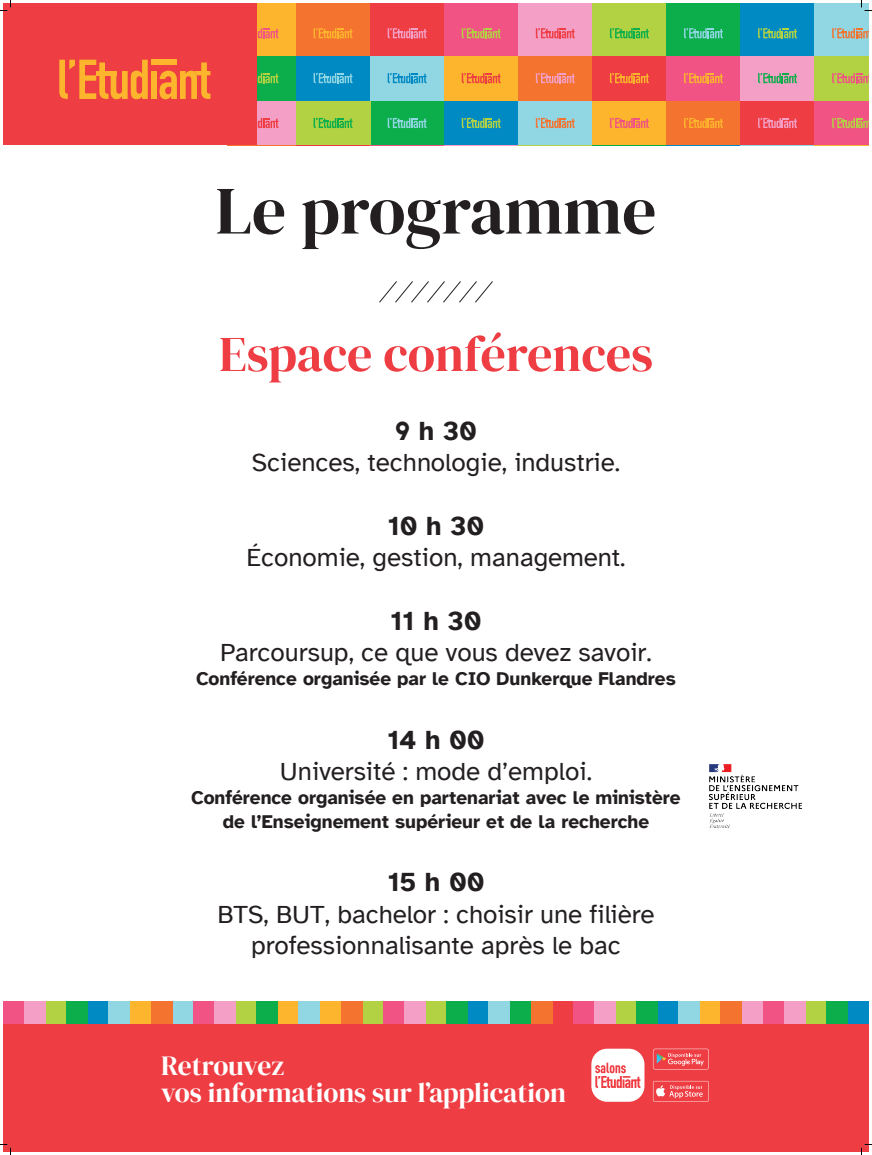
<style>
.page{position:relative;width:872px;height:1155px;background:#fff}
.page>*{position:absolute;margin:0;border:0;box-sizing:border-box;transform-origin:0 0}
.t1{font:67.5px "DM Serif Display";color:#231f20}
.t2{font:50px "DM Serif Display";color:#ee3d43}
.t3{font:27.5px/27.5px "DM Serif Display";color:#fff}
.t4{font:700 27px "Atkinson Hyperlegible";color:#231f20}
.t5{font:26px/31.2px "Atkinson Hyperlegible";color:#231f20;text-align:center}
.t6{font:700 19px/24px "Atkinson Hyperlegible";color:#231f20;text-align:center}
</style>
<div class="page">
<div style="left:3px;top:1024px;width:865px;height:127px;background:#ee3d43"></div>
<svg style="left:591px;top:1049px;width:53px;height:53px;background:#facfd1"></svg>
<svg style="left:652px;top:1081px;width:56px;height:21px"></svg>
<svg style="left:652px;top:1049px;width:56px;height:20px"></svg>
<div style="left:88px;top:1001px;width:21px;height:23px;background:#008ac3"></div>
<div style="left:46px;top:1001px;width:21px;height:23px;background:#b2d244"></div>
<div style="left:130px;top:1001px;width:21px;height:23px;background:#fcb52c"></div>
<div style="left:3px;top:1001px;width:22px;height:23px;background:#f05384"></div>
<div style="left:25px;top:1001px;width:21px;height:23px;background:#f49fc5"></div>
<div style="left:172px;top:1001px;width:21px;height:23px;background:#91d6e3"></div>
<div style="left:109px;top:1001px;width:21px;height:23px;background:#91d6e3"></div>
<div style="left:67px;top:1001px;width:21px;height:23px;background:#0cae4c"></div>
<div style="left:151px;top:1001px;width:21px;height:23px;background:#f3732f"></div>
<div style="left:278px;top:1001px;width:21px;height:23px;background:#fcb52c"></div>
<div style="left:235px;top:1001px;width:21px;height:23px;background:#b2d244"></div>
<div style="left:320px;top:1001px;width:21px;height:23px;background:#fcb52c"></div>
<div style="left:193px;top:1001px;width:21px;height:23px;background:#f05384"></div>
<div style="left:214px;top:1001px;width:21px;height:23px;background:#f49fc5"></div>
<div style="left:362px;top:1001px;width:21px;height:23px;background:#b2d244"></div>
<div style="left:299px;top:1001px;width:21px;height:23px;background:#91d6e3"></div>
<div style="left:256px;top:1001px;width:22px;height:23px;background:#0cae4c"></div>
<div style="left:341px;top:1001px;width:21px;height:23px;background:#f3732f"></div>
<div style="left:467px;top:1001px;width:21px;height:23px;background:#008ac3"></div>
<div style="left:425px;top:1001px;width:21px;height:23px;background:#b2d244"></div>
<div style="left:510px;top:1001px;width:21px;height:23px;background:#0cae4c"></div>
<div style="left:383px;top:1001px;width:21px;height:23px;background:#f05384"></div>
<div style="left:404px;top:1001px;width:21px;height:23px;background:#f49fc5"></div>
<div style="left:552px;top:1001px;width:21px;height:23px;background:#ee3d43"></div>
<div style="left:488px;top:1001px;width:22px;height:23px;background:#91d6e3"></div>
<div style="left:446px;top:1001px;width:21px;height:23px;background:#0cae4c"></div>
<div style="left:531px;top:1001px;width:21px;height:23px;background:#f3732f"></div>
<div style="left:657px;top:1001px;width:21px;height:23px;background:#008ac3"></div>
<div style="left:615px;top:1001px;width:21px;height:23px;background:#b2d244"></div>
<div style="left:699px;top:1001px;width:21px;height:23px;background:#fcb52c"></div>
<div style="left:573px;top:1001px;width:21px;height:23px;background:#f05384"></div>
<div style="left:594px;top:1001px;width:21px;height:23px;background:#f49fc5"></div>
<div style="left:741px;top:1001px;width:22px;height:23px;background:#f49fc5"></div>
<div style="left:678px;top:1001px;width:21px;height:23px;background:#91d6e3"></div>
<div style="left:636px;top:1001px;width:21px;height:23px;background:#0cae4c"></div>
<div style="left:720px;top:1001px;width:21px;height:23px;background:#f3732f"></div>
<div style="left:847px;top:1001px;width:21px;height:23px;background:#008ac3"></div>
<div style="left:805px;top:1001px;width:21px;height:23px;background:#b2d244"></div>
<div style="left:763px;top:1001px;width:21px;height:23px;background:#f05384"></div>
<div style="left:784px;top:1001px;width:21px;height:23px;background:#f49fc5"></div>
<div style="left:826px;top:1001px;width:21px;height:23px;background:#0cae4c"></div>
<div style="left:228px;top:3px;width:68px;height:14px;background:#fcb52c"></div>
<div style="left:296px;top:3px;width:74px;height:14px;background:#f3732f"></div>
<div style="left:370px;top:3px;width:74px;height:14px;background:#ee3d43"></div>
<div style="left:444px;top:3px;width:74px;height:14px;background:#f05384"></div>
<div style="left:518px;top:3px;width:74px;height:14px;background:#f49fc5"></div>
<div style="left:592px;top:3px;width:74px;height:14px;background:#b2d244"></div>
<div style="left:666px;top:3px;width:74px;height:14px;background:#0cae4c"></div>
<div style="left:740px;top:3px;width:74px;height:14px;background:#008ac3"></div>
<div style="left:814px;top:3px;width:54px;height:14px;background:#91d6e3"></div>
<div style="left:228px;top:11px;width:68px;height:45px;background:#fcb52c"></div>
<svg style="left:257px;top:28px;width:21px;height:10px"></svg>
<div style="left:296px;top:11px;width:74px;height:45px;background:#f3732f"></div>
<svg style="left:313px;top:28px;width:39px;height:10px"></svg>
<div style="left:370px;top:11px;width:74px;height:45px;background:#ee3d43"></div>
<svg style="left:387px;top:28px;width:39px;height:10px"></svg>
<div style="left:444px;top:11px;width:74px;height:45px;background:#f05384"></div>
<svg style="left:461px;top:28px;width:39px;height:10px"></svg>
<div style="left:518px;top:11px;width:74px;height:45px;background:#f49fc5"></div>
<svg style="left:535px;top:28px;width:39px;height:10px"></svg>
<div style="left:592px;top:11px;width:74px;height:45px;background:#b2d244"></div>
<svg style="left:610px;top:28px;width:38px;height:10px"></svg>
<div style="left:666px;top:11px;width:74px;height:45px;background:#0cae4c"></div>
<svg style="left:684px;top:28px;width:38px;height:10px"></svg>
<div style="left:740px;top:11px;width:74px;height:45px;background:#008ac3"></div>
<svg style="left:758px;top:28px;width:38px;height:10px"></svg>
<div style="left:814px;top:11px;width:54px;height:45px;background:#91d6e3"></div>
<svg style="left:832px;top:28px;width:36px;height:10px"></svg>
<div style="left:228px;top:56px;width:68px;height:45px;background:#0cae4c"></div>
<svg style="left:257px;top:73px;width:21px;height:10px"></svg>
<div style="left:296px;top:56px;width:74px;height:45px;background:#008ac3"></div>
<svg style="left:313px;top:73px;width:39px;height:10px"></svg>
<div style="left:370px;top:56px;width:74px;height:45px;background:#91d6e3"></div>
<svg style="left:387px;top:73px;width:39px;height:10px"></svg>
<div style="left:444px;top:56px;width:74px;height:45px;background:#fcb52c"></div>
<svg style="left:461px;top:73px;width:39px;height:10px"></svg>
<div style="left:518px;top:56px;width:74px;height:45px;background:#f3732f"></div>
<svg style="left:535px;top:73px;width:39px;height:10px"></svg>
<div style="left:592px;top:56px;width:74px;height:45px;background:#ee3d43"></div>
<svg style="left:610px;top:73px;width:38px;height:10px"></svg>
<div style="left:666px;top:56px;width:74px;height:45px;background:#f05384"></div>
<svg style="left:684px;top:73px;width:38px;height:10px"></svg>
<div style="left:740px;top:56px;width:74px;height:45px;background:#f49fc5"></div>
<svg style="left:758px;top:73px;width:38px;height:10px"></svg>
<div style="left:814px;top:56px;width:54px;height:45px;background:#b2d244"></div>
<svg style="left:832px;top:73px;width:36px;height:10px"></svg>
<div style="left:370px;top:101px;width:74px;height:44px;background:#0cae4c"></div>
<svg style="left:387px;top:118px;width:39px;height:10px"></svg>
<div style="left:444px;top:101px;width:74px;height:44px;background:#008ac3"></div>
<svg style="left:461px;top:118px;width:39px;height:10px"></svg>
<div style="left:518px;top:101px;width:74px;height:44px;background:#91d6e3"></div>
<svg style="left:535px;top:118px;width:39px;height:10px"></svg>
<div style="left:592px;top:101px;width:74px;height:44px;background:#fcb52c"></div>
<svg style="left:610px;top:118px;width:38px;height:10px"></svg>
<div style="left:666px;top:101px;width:74px;height:44px;background:#f3732f"></div>
<svg style="left:684px;top:118px;width:38px;height:10px"></svg>
<div style="left:740px;top:101px;width:74px;height:44px;background:#ee3d43"></div>
<svg style="left:758px;top:118px;width:38px;height:10px"></svg>
<div style="left:814px;top:101px;width:54px;height:44px;background:#f05384"></div>
<svg style="left:832px;top:118px;width:36px;height:10px"></svg>
<div style="left:228px;top:101px;width:68px;height:44px;background:#f49fc5"></div>
<svg style="left:257px;top:118px;width:21px;height:10px"></svg>
<div style="left:296px;top:101px;width:74px;height:44px;background:#b2d244"></div>
<svg style="left:313px;top:118px;width:39px;height:10px"></svg>
<div style="left:3px;top:3px;width:254px;height:142px;background:#ee3d43"></div>
<div style="left:151px;top:71px;width:6px;height:28px;background:#fcb52c"></div>
<div style="left:151px;top:60px;width:26px;height:5px;background:#fcb52c"></div>
<svg style="left:159px;top:62px;width:51px;height:37px"></svg>
<svg style="left:59px;top:60px;width:89px;height:39px"></svg>
<hr style="left:96px;top:71px;width:20px;height:4px;background:#fcb52c">
<svg style="left:379px;top:281px;width:114px;height:22px"></svg>
<img style="left:709px;top:764px;width:93px;height:64px">
<svg style="left:0;top:0;width:11px;height:11px"></svg>
<svg style="left:0;top:1144px;width:11px;height:11px"></svg>
<svg style="left:861px;top:0;width:10px;height:11px"></svg>
<svg style="left:861px;top:1144px;width:10px;height:11px"></svg>
<h1 class="t1" style="left:215px;top:172px;width:442px">Le programme</h1>
<h2 class="t2" style="left:219px;top:325px;width:435px">Espace conférences</h2>
<p class="t4" style="left:395px;top:415px;width:83px">9 h 30</p>
<p class="t5" style="left:252px;top:447px;width:370px">Sciences, technologie, industrie.</p>
<p class="t4" style="left:388px;top:510px;width:98px">10 h 30</p>
<p class="t5" style="left:246px;top:542px;width:380px">Économie, gestion, management.</p>
<p class="t4" style="left:390px;top:605px;width:92px">11 h 30</p>
<p class="t5" style="left:220px;top:637px;width:433px">Parcoursup, ce que vous devez savoir.</p>
<p class="t6" style="left:196px;top:666px;width:481px">Conférence organisée par le CIO Dunkerque Flandres</p>
<p class="t4" style="left:387px;top:723px;width:98px">14 h 00</p>
<p class="t5" style="left:280px;top:756px;width:313px">Université : mode d’emploi.</p>
<p class="t6" style="left:191px;top:785px;width:491px">Conférence organisée en partenariat avec le ministère de l’Enseignement supérieur et de la recherche</p>
<p class="t4" style="left:387px;top:866px;width:98px">15 h 00</p>
<p class="t5" style="left:217px;top:899px;width:438px">BTS, BUT, bachelor : choisir une filière professionnalisante après le bac</p>
<p class="t3" style="left:161px;top:1052px;width:406px">Retrouvez<br>vos informations sur l’application</p>
</div>
